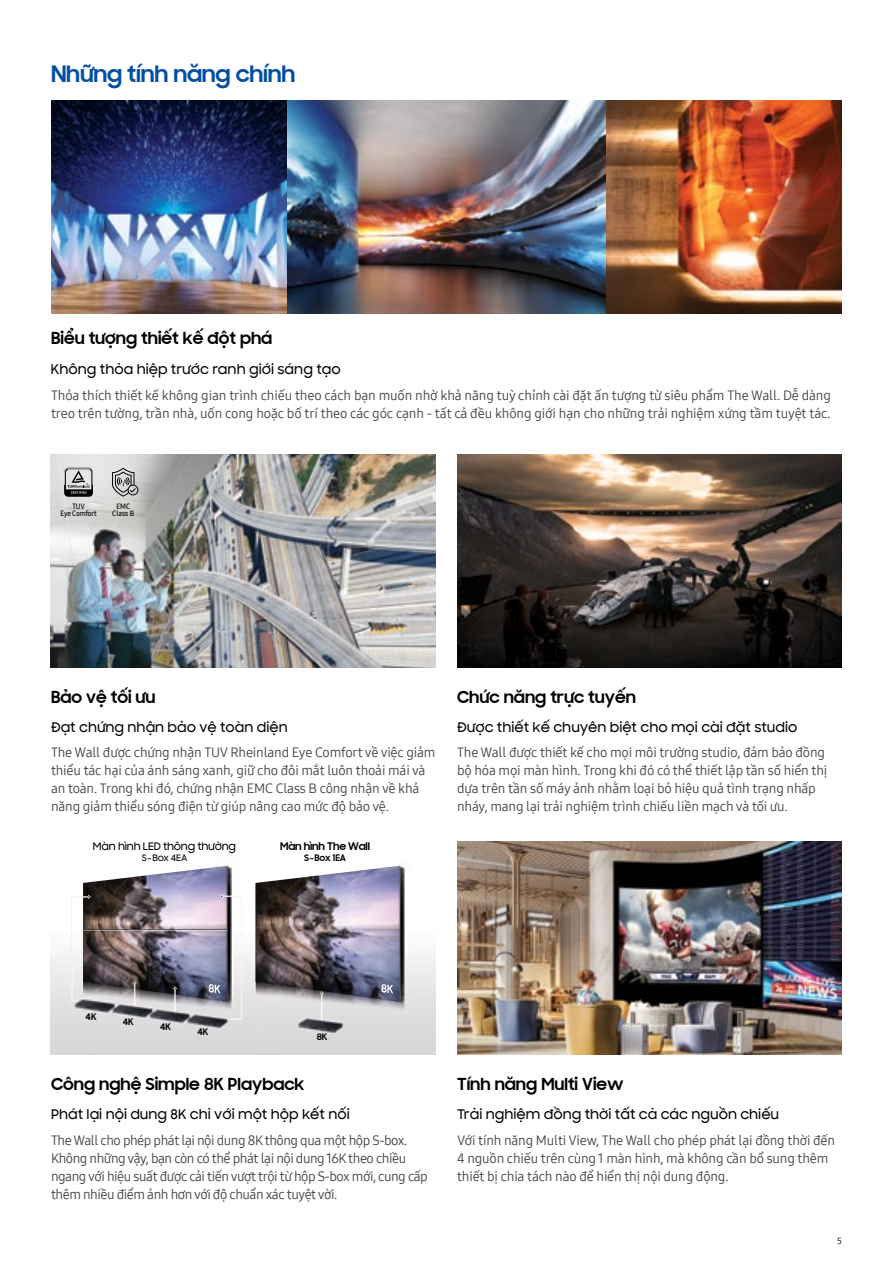
<style>
.page{position:relative;width:893px;height:1263px;background:#fff}
.page>*{position:absolute;margin:0;border:0;box-sizing:border-box;transform-origin:0 0}
.t1{font:700 22.5px "i Ciel Samsung Sharp Sans";letter-spacing:-.01em;color:#034ea2}
.t2{font:700 16.5px "i Ciel Samsung Sharp Sans";color:#000}
.t3{font:13.5px/18px "Samsung One 400";letter-spacing:-.015em;color:#414042}
.t4{font:13.5px/18px "Samsung One 400";letter-spacing:-.035em;color:#414042}
.t5{font:500 13.5px "i Ciel Samsung Sharp Sans";color:#000}
.t6{font:500 10.5px "i Ciel Samsung Sharp Sans";letter-spacing:-.02em;color:#000}
.t7{font:700 10.5px "i Ciel Samsung Sharp Sans";letter-spacing:-.02em;color:#000}
.t8{font:700 9px "i Ciel Samsung Sharp Sans";letter-spacing:-.02em;color:#000}
.t9{font:500 9px "i Ciel Samsung Sharp Sans";letter-spacing:-.02em;color:#000}
.t10{font:9px "Samsung One 400";color:#000}
.t11{font:7.5px/7.5px "Samsung One 600 C";letter-spacing:-.02em;color:#000;text-align:center}
.t12{font:7.5px/7.5px "Samsung One 600 C";color:#000;text-align:center}
</style>
<div class="page">
<img style="left:606px;top:101px;width:236px;height:213px">
<img style="left:457px;top:841px;width:385px;height:213px">
<img style="left:51px;top:101px;width:236px;height:213px">
<img style="left:51px;top:455px;width:385px;height:212px">
<img style="left:457px;top:455px;width:385px;height:212px">
<img style="left:51px;top:865px;width:385px;height:189px">
<img style="left:256px;top:1002px;width:144px;height:52px">
<img style="left:357px;top:1005px;width:36px;height:14px">
<img style="left:255px;top:866px;width:145px;height:136px">
<svg style="left:381px;top:984px;width:12px;height:9px"></svg>
<img style="left:320px;top:991px;width:4px;height:33px">
<img style="left:83px;top:1002px;width:144px;height:52px">
<img style="left:185px;top:1005px;width:35px;height:14px">
<img style="left:83px;top:866px;width:144px;height:136px">
<img style="left:149px;top:875px;width:1px;height:116px">
<img style="left:83px;top:930px;width:144px;height:1px">
<svg style="left:209px;top:984px;width:12px;height:9px"></svg>
<img style="left:72px;top:899px;width:18px;height:14px">
<img style="left:71px;top:895px;width:20px;height:4px">
<img style="left:221px;top:895px;width:21px;height:15px">
<img style="left:220px;top:894px;width:21px;height:4px">
<img style="left:173px;top:986px;width:4px;height:28px">
<img style="left:132px;top:981px;width:5px;height:27px">
<img style="left:287px;top:101px;width:319px;height:213px">
<svg style="left:64px;top:468px;width:29px;height:29px"></svg>
<svg style="left:112px;top:468px;width:26px;height:29px"></svg>
<h1 class="t1" style="left:51px;top:57px;width:246px">Những tính năng chính</h1>
<p class="t2" style="left:51px;top:325px;width:223px">Biểu tượng thiết kế đột phá</p>
<p class="t5" style="left:51px;top:358px;width:291px">Không thỏa hiệp trước ranh giới sáng tạo</p>
<p class="t3" style="left:51px;top:386px;width:781px">Thỏa thích thiết kế không gian trình chiếu theo cách bạn muốn nhờ khả năng tuỳ chỉnh cài đặt ấn tượng từ siêu phẩm The Wall. Dễ dàng treo trên tường, trần nhà, uốn cong hoặc bố trí theo các góc cạnh - tất cả đều không giới hạn cho những trải nghiệm xứng tầm tuyệt tác.</p>
<p class="t11" style="left:60px;top:502px;width:38px">TUV<br>Eye Comfort</p>
<p class="t12" style="left:112px;top:502px;width:24px">EMC<br>Class B</p>
<p class="t2" style="left:51px;top:684px;width:106px">Bảo vệ tối ưu</p>
<p class="t5" style="left:51px;top:717px;width:238px">Đạt chứng nhận bảo vệ toàn diện</p>
<p class="t3" style="left:51px;top:743px;width:386px">The Wall được chứng nhận TUV Rheinland Eye Comfort về việc giảm thiểu tác hại của ánh sáng xanh, giữ cho đôi mắt luôn thoải mái và an toàn. Trong khi đó, chứng nhận EMC Class B công nhận về khả năng giảm thiểu sóng điện từ giúp nâng cao mức độ bảo vệ.</p>
<p class="t6" style="left:93px;top:838px;width:145px">Màn hình LED thông thường</p>
<p class="t9" style="left:142px;top:850px;width:47px">S-Box 4EA</p>
<p class="t7" style="left:280px;top:838px;width:91px">Màn hình The Wall</p>
<p class="t8" style="left:304px;top:850px;width:43px">S-Box 1EA</p>
<p class="t2" style="left:457px;top:684px;width:180px">Chức năng trực tuyến</p>
<p class="t5" style="left:457px;top:717px;width:342px">Được thiết kế chuyên biệt cho mọi cài đặt studio</p>
<p class="t3" style="left:457px;top:743px;width:372px">The Wall được thiết kế cho mọi môi trường studio, đảm bảo đồng bộ hóa mọi màn hình. Trong khi đó có thể thiết lập tần số hiển thị dựa trên tần số máy ảnh nhằm loại bỏ hiệu quả tình trạng nhấp nháy, mang lại trải nghiệm trình chiếu liền mạch và tối ưu.</p>
<p class="t8" style="left:86px;top:1009px;width:12px">4K</p>
<p class="t8" style="left:123px;top:1015px;width:12px">4K</p>
<p class="t8" style="left:160px;top:1020px;width:12px">4K</p>
<p class="t8" style="left:198px;top:1025px;width:12px">4K</p>
<p class="t8" style="left:317px;top:1029px;width:12px">8K</p>
<p class="t2" style="left:51px;top:1071px;width:255px">Công nghệ Simple 8K Playback</p>
<p class="t5" style="left:51px;top:1103px;width:300px">Phát lại nội dung 8K chỉ với một hộp kết nối</p>
<p class="t4" style="left:51px;top:1131px;width:378px">The Wall cho phép phát lại nội dung 8K thông qua một hộp S-box.<br>Không những vậy, bạn còn có thể phát lại nội dung 16K theo chiều ngang với hiệu suất được cải tiến vượt trội từ hộp S-box mới, cung cấp thêm nhiều điểm ảnh hơn với độ chuẩn xác tuyệt vời.</p>
<p class="t2" style="left:457px;top:1071px;width:168px">Tính năng Multi View</p>
<p class="t5" style="left:457px;top:1103px;width:324px">Trải nghiệm đồng thời tất cả các nguồn chiếu</p>
<p class="t3" style="left:457px;top:1131px;width:379px">Với tính năng Multi View, The Wall cho phép phát lại đồng thời đến<br>4 nguồn chiếu trên cùng 1 màn hình, mà không cần bổ sung thêm thiết bị chia tách nào để hiển thị nội dung động.</p>
<p class="t10" style="left:837px;top:1235px;width:6px">5</p>
</div>
